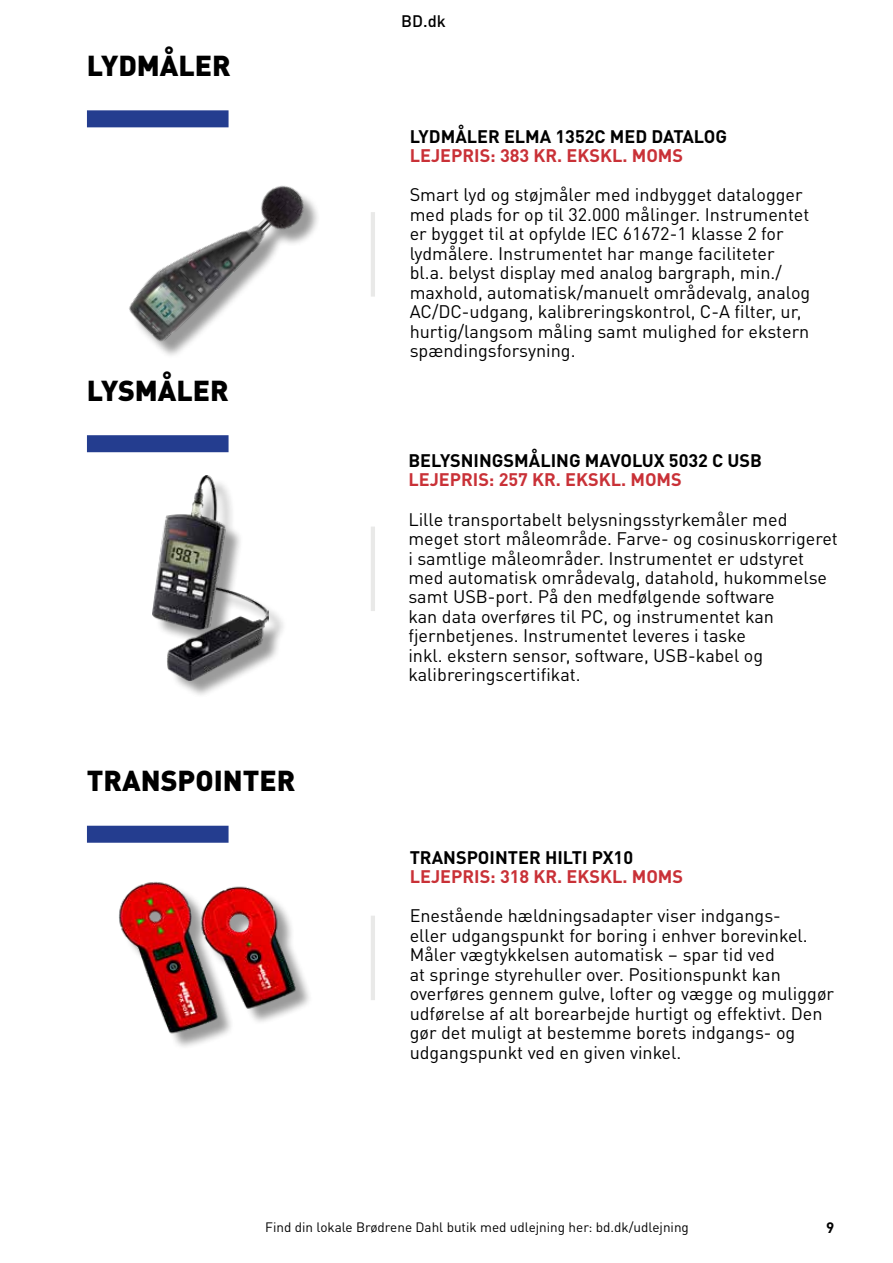
<style>
.page{position:relative;width:893px;height:1263px;background:#fff}
.page>*{position:absolute;margin:0;border:0;box-sizing:border-box;transform-origin:0 0}
.t1{font:900 28.5px "DIN Pro";color:#000}
.t2{font:18px/19.5px "DIN Pro";color:#000}
.t3{font:700 18px "DIN Pro";color:#000}
.t4{font:700 18px "DIN Pro";color:#c93137}
.t5{font:500 16.5px "DIN Pro";color:#000}
.t6{font:700 15px "DIN Pro";color:#000}
.t7{font:13.5px "DIN Pro";color:#000}
</style>
<div class="page">
<div style="left:87px;top:110px;width:142px;height:17px;background:#243d8f"></div>
<div style="left:87px;top:435px;width:142px;height:17px;background:#243d8f"></div>
<img style="left:129px;top:185px;width:189px;height:166px">
<hr style="left:371px;top:212px;width:4px;height:85px;background:#e9e9e8">
<div style="left:156px;top:478px;width:131px;height:220px;background:#000;opacity:.4"></div>
<img style="left:153px;top:476px;width:116px;height:204px">
<hr style="left:371px;top:527px;width:4px;height:84px;background:#e9e9e8">
<div style="left:87px;top:826px;width:142px;height:17px;background:#243d8f"></div>
<hr style="left:371px;top:916px;width:4px;height:84px;background:#e9e9e8">
<div style="left:122px;top:885px;width:191px;height:166px;background:#000;opacity:.4"></div>
<img style="left:119px;top:882px;width:180px;height:158px">
<h1 class="t1" style="left:87px;top:43px;width:145px">LYDMÅLER</h1>
<h1 class="t1" style="left:87px;top:367px;width:143px">LYSMÅLER</h1>
<h1 class="t1" style="left:87px;top:758px;width:210px">TRANSPOINTER</h1>
<p class="t5" style="left:401px;top:8px;width:46px">BD.dk</p>
<p class="t3" style="left:410px;top:122px;width:319px">LYDMÅLER ELMA 1352C MED DATALOG</p>
<p class="t4" style="left:410px;top:142px;width:275px">LEJEPRIS: 383 KR. EKSKL. MOMS</p>
<p class="t2" style="left:410px;top:184px;width:402px">Smart lyd og støjmåler med indbygget datalogger med plads for op til 32.000 målinger. Instrumentet er bygget til at opfylde IEC 61672-1 klasse 2 for lydmålere. Instrumentet har mange faciliteter bl.a. belyst display med analog bargraph, min./ maxhold, automatisk/manuelt områdevalg, analog AC/DC-udgang, kalibreringskontrol, C-A filter, ur, hurtig/langsom måling samt mulighed for ekstern spændingsforsyning.</p>
<p class="t3" style="left:408px;top:446px;width:355px">BELYSNINGSMÅLING MAVOLUX 5032 C USB</p>
<p class="t4" style="left:408px;top:466px;width:275px">LEJEPRIS: 257 KR. EKSKL. MOMS</p>
<p class="t2" style="left:408px;top:508px;width:431px">Lille transportabelt belysningsstyrkemåler med meget stort måleområde. Farve- og cosinuskorrigeret i samtlige måleområder. Instrumentet er udstyret med automatisk områdevalg, datahold, hukommelse samt USB-port. På den medfølgende software<br>kan data overføres til PC, og instrumentet kan fjernbetjenes. Instrumentet leveres i taske<br>inkl. ekstern sensor, software, USB-kabel og kalibreringscertifikat.</p>
<p class="t3" style="left:410px;top:843px;width:225px">TRANSPOINTER HILTI PX10</p>
<p class="t4" style="left:410px;top:863px;width:275px">LEJEPRIS: 318 KR. EKSKL. MOMS</p>
<p class="t2" style="left:410px;top:905px;width:426px">Enestående hældningsadapter viser indgangs-<br>eller udgangspunkt for boring i enhver borevinkel.<br>Måler vægtykkelsen automatisk – spar tid ved<br>at springe styrehuller over. Positionspunkt kan overføres gennem gulve, lofter og vægge og muliggør udførelse af alt borearbejde hurtigt og effektivt. Den gør det muligt at bestemme borets indgangs- og udgangspunkt ved en given vinkel.</p>
<p class="t7" style="left:265px;top:1216px;width:425px">Find din lokale Brødrene Dahl butik med udlejning her: bd.dk/udlejning</p>
<p class="t6" style="left:826px;top:1215px;width:10px">9</p>
</div>
